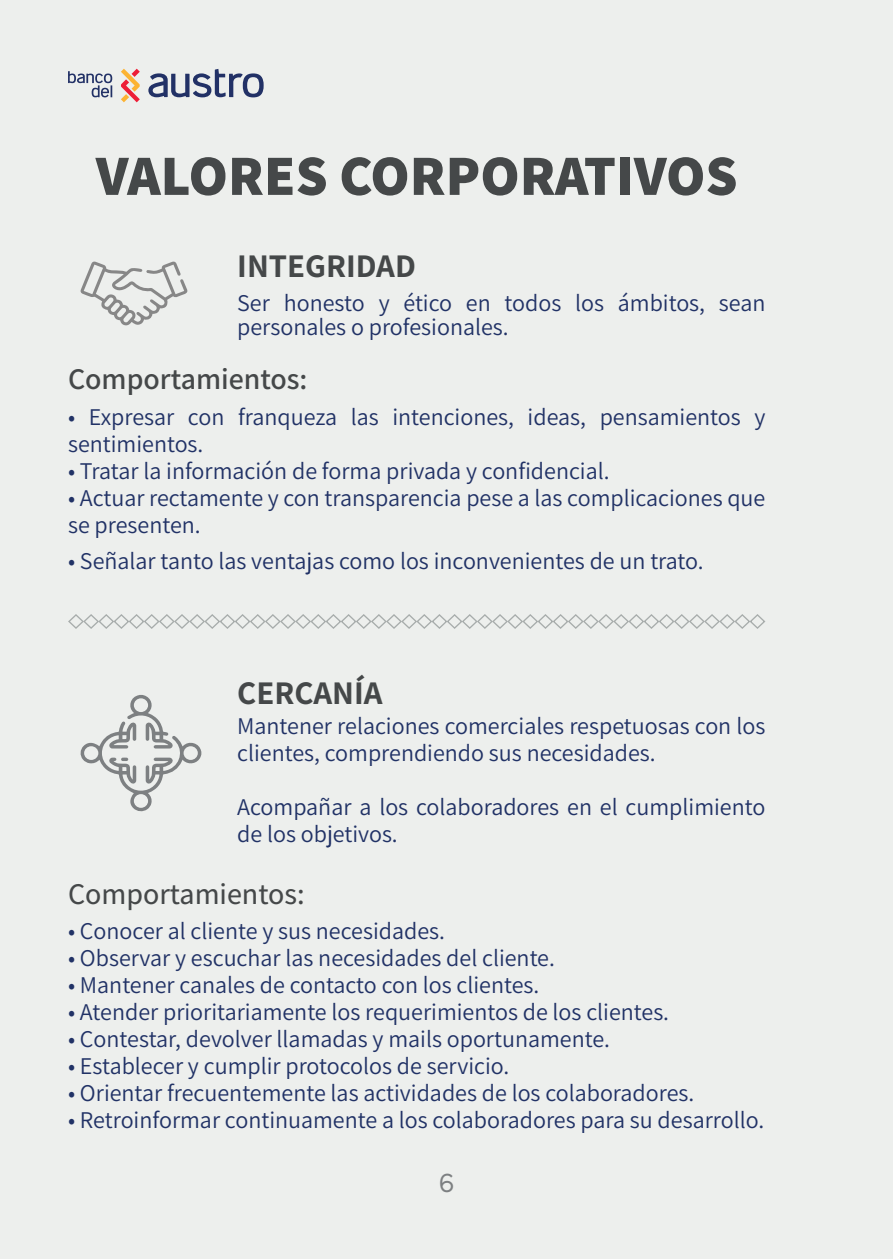
<style>
.page{position:relative;width:893px;height:1259px;background:#edefed}
.page>*{position:absolute;margin:0;border:0;box-sizing:border-box;transform-origin:0 0}
.t1{font:800 57px "Assistant";color:#454849}
.t2{font:700 33px "Assistant";color:#454849}
.t3{font:600 30px "Assistant";color:#454849}
.t4{font:500 30px "Assistant";color:#454849}
.t5{font:30px "Texta";color:#7d8082}
.t6{font:24px/27px "Assistant";color:#213266}
</style>
<div class="page">
<svg style="left:121px;top:69px;width:19px;height:33px"></svg>
<svg style="left:148px;top:69px;width:116px;height:28px"></svg>
<svg style="left:68px;top:71px;width:44px;height:26px"></svg>
<svg style="left:80px;top:261px;width:107px;height:65px"></svg>
<svg style="left:80px;top:695px;width:121px;height:117px"></svg>
<svg style="left:68px;top:614px;width:698px;height:15px"></svg>
<p class="t1" style="left:96px;top:137px;width:643px">VALORES CORPORATIVOS</p>
<p class="t2" style="left:237px;top:243px;width:180px">INTEGRIDAD</p>
<p class="t6" style="left:237px;top:289px;width:530px;line-height:24px">Ser honesto y ético en todos los ámbitos, sean personales o profesionales.</p>
<p class="t3" style="left:68px;top:358px;width:241px">Comportamientos:</p>
<p class="t6" style="left:68px;top:402px;width:699px">• Expresar con franqueza las intenciones, ideas, pensamientos y sentimientos.</p>
<p class="t6" style="left:68px;top:456px;width:543px">• Tratar la información de forma privada y confidencial.</p>
<p class="t6" style="left:68px;top:483px;width:699px">• Actuar rectamente y con transparencia pese a las complicaciones que se presenten.</p>
<p class="t6" style="left:68px;top:546px;width:637px">• Señalar tanto las ventajas como los inconvenientes de un trato.</p>
<p class="t2" style="left:237px;top:670px;width:147px">CERCANÍA</p>
<p class="t6" style="left:237px;top:711px;width:530px">Mantener relaciones comerciales respetuosas con los clientes, comprendiendo sus necesidades.</p>
<p class="t6" style="left:237px;top:792px;width:530px">Acompañar a los colaboradores en el cumplimiento de los objetivos.</p>
<p class="t4" style="left:68px;top:873px;width:238px">Comportamientos:</p>
<p class="t6" style="left:68px;top:916px;width:378px">• Conocer al cliente y sus necesidades.</p>
<p class="t6" style="left:68px;top:943px;width:488px">• Observar y escuchar las necesidades del cliente.</p>
<p class="t6" style="left:68px;top:970px;width:473px">• Mantener canales de contacto con los clientes.</p>
<p class="t6" style="left:68px;top:997px;width:603px">• Atender prioritariamente los requerimientos de los clientes.</p>
<p class="t6" style="left:68px;top:1024px;width:543px">• Contestar, devolver llamadas y mails oportunamente.</p>
<p class="t6" style="left:68px;top:1051px;width:443px">• Establecer y cumplir protocolos de servicio.</p>
<p class="t6" style="left:68px;top:1078px;width:628px">• Orientar frecuentemente las actividades de los colaboradores.</p>
<p class="t6" style="left:68px;top:1105px;width:698px">• Retroinformar continuamente a los colaboradores para su desarrollo.</p>
<p class="t5" style="left:439px;top:1167px;width:17px">6</p>
</div>
